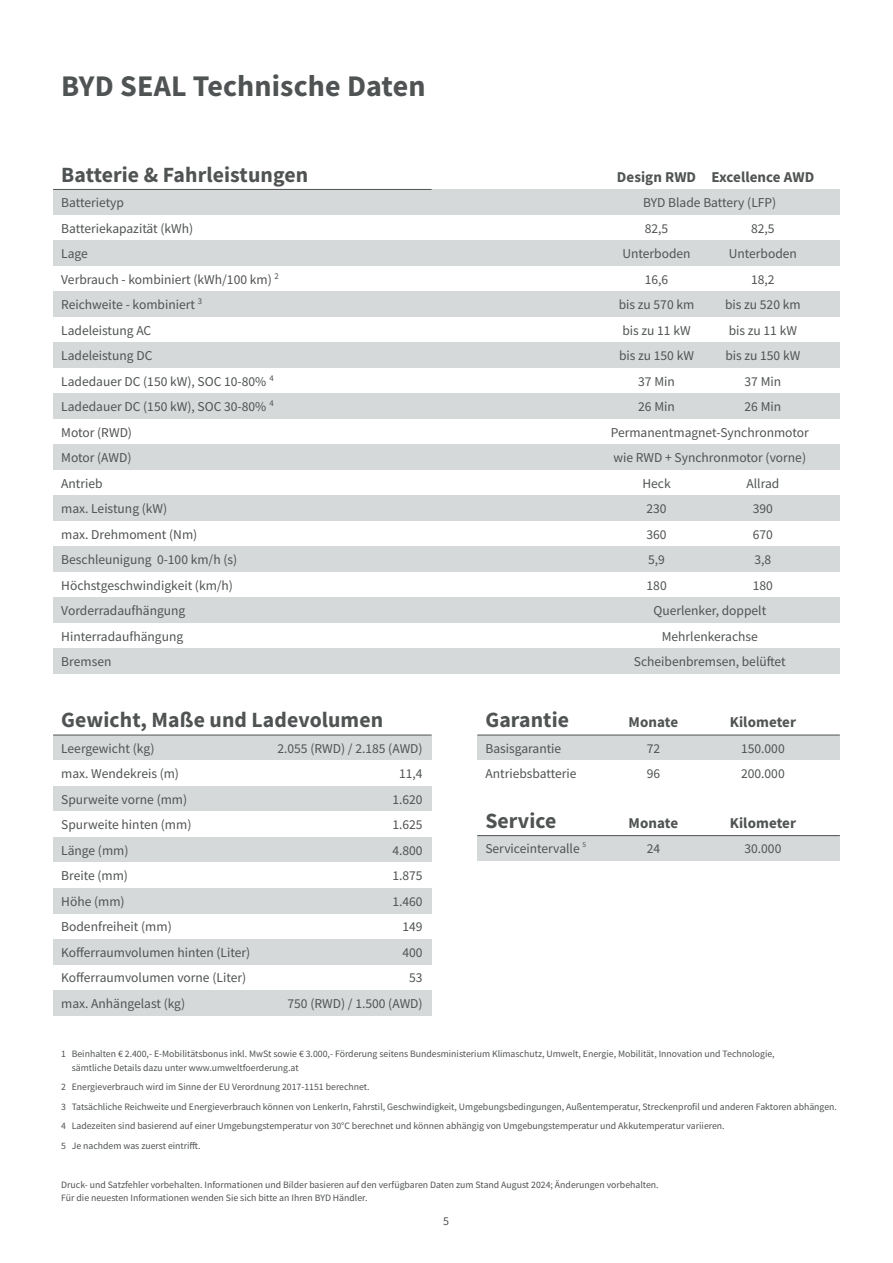
<style>
.page{position:relative;width:893px;height:1263px;background:#fff}
.page>*{position:absolute;margin:0;border:0;box-sizing:border-box;transform-origin:0 0}
.t1{font:700 30px "Source Sans Pro";letter-spacing:.005em;color:#505353}
.t2{font:700 21.75px "Source Sans Pro";letter-spacing:.005em;color:#505353}
.t3{font:700 15px "Source Sans Pro";letter-spacing:.005em;color:#505353}
.t4{font:13.5px "Source Sans Pro";color:#505353}
.t5{font:12px "Source Sans Pro";color:#505353}
.t6{font:9.75px/19.5px "Source Sans Pro";color:#505353}
</style>
<div class="page">
<div style="left:53px;top:735px;width:379px;height:25px;background:#d6d9da"></div>
<div style="left:53px;top:786px;width:379px;height:25px;background:#d6d9da"></div>
<div style="left:53px;top:837px;width:379px;height:26px;background:#d6d9da"></div>
<div style="left:53px;top:888px;width:379px;height:26px;background:#d6d9da"></div>
<div style="left:53px;top:939px;width:379px;height:26px;background:#d6d9da"></div>
<div style="left:53px;top:990px;width:379px;height:26px;background:#d6d9da"></div>
<div style="left:53px;top:189px;width:787px;height:26px;background:#d6d9da"></div>
<div style="left:53px;top:240px;width:787px;height:26px;background:#d6d9da"></div>
<div style="left:53px;top:291px;width:787px;height:26px;background:#d6d9da"></div>
<div style="left:53px;top:342px;width:787px;height:26px;background:#d6d9da"></div>
<div style="left:53px;top:394px;width:787px;height:25px;background:#d6d9da"></div>
<div style="left:53px;top:445px;width:787px;height:25px;background:#d6d9da"></div>
<div style="left:53px;top:496px;width:787px;height:25px;background:#d6d9da"></div>
<div style="left:53px;top:547px;width:787px;height:25px;background:#d6d9da"></div>
<div style="left:53px;top:598px;width:787px;height:25px;background:#d6d9da"></div>
<div style="left:53px;top:649px;width:787px;height:25px;background:#d6d9da"></div>
<hr style="left:53px;top:189px;width:379px;height:1px;background:#505353">
<hr style="left:53px;top:735px;width:379px;height:1px;background:#505353">
<div style="left:477px;top:735px;width:363px;height:25px;background:#d6d9da"></div>
<hr style="left:477px;top:735px;width:363px;height:1px;background:#505353">
<div style="left:477px;top:836px;width:363px;height:25px;background:#d6d9da"></div>
<hr style="left:477px;top:835px;width:363px;height:1px;background:#505353">
<h1 class="t1" style="left:61px;top:65px;width:366px">BYD SEAL Technische Daten</h1>
<h2 class="t2" style="left:61px;top:160px;width:248px">Batterie &amp; Fahrleistungen</h2>
<p class="t3" style="left:617px;top:167px;width:199px">Design RWD Excellence AWD</p>
<p class="t4" style="left:61px;top:194px;width:64px">Batterietyp</p>
<p class="t4" style="left:643px;top:194px;width:135px">BYD Blade Battery (LFP)</p>
<p class="t4" style="left:61px;top:220px;width:134px">Batteriekapazität (kWh)</p>
<p class="t4" style="left:645px;top:220px;width:25px">82,5</p>
<p class="t4" style="left:751px;top:220px;width:25px">82,5</p>
<p class="t4" style="left:61px;top:245px;width:28px">Lage</p>
<p class="t4" style="left:622px;top:245px;width:70px">Unterboden</p>
<p class="t4" style="left:729px;top:245px;width:70px">Unterboden</p>
<p class="t4" style="left:61px;top:271px;width:219px">Verbrauch - kombiniert (kWh/100 km) <sup>2</sup></p>
<p class="t4" style="left:645px;top:271px;width:25px">16,6</p>
<p class="t4" style="left:751px;top:271px;width:25px">18,2</p>
<p class="t4" style="left:61px;top:296px;width:142px">Reichweite - kombiniert <sup>3</sup></p>
<p class="t4" style="left:619px;top:296px;width:77px">bis zu 570 km</p>
<p class="t4" style="left:725px;top:296px;width:77px">bis zu 520 km</p>
<p class="t4" style="left:61px;top:322px;width:92px">Ladeleistung AC</p>
<p class="t4" style="left:622px;top:322px;width:70px">bis zu 11 kW</p>
<p class="t4" style="left:729px;top:322px;width:70px">bis zu 11 kW</p>
<p class="t4" style="left:61px;top:347px;width:93px">Ladeleistung DC</p>
<p class="t4" style="left:619px;top:347px;width:76px">bis zu 150 kW</p>
<p class="t4" style="left:725px;top:347px;width:76px">bis zu 150 kW</p>
<p class="t4" style="left:61px;top:373px;width:214px">Ladedauer DC (150 kW), SOC 10-80% <sup>4</sup></p>
<p class="t4" style="left:638px;top:373px;width:38px">37 Min</p>
<p class="t4" style="left:744px;top:373px;width:38px">37 Min</p>
<p class="t4" style="left:61px;top:398px;width:214px">Ladedauer DC (150 kW), SOC 30-80% <sup>4</sup></p>
<p class="t4" style="left:638px;top:398px;width:38px">26 Min</p>
<p class="t4" style="left:744px;top:398px;width:38px">26 Min</p>
<p class="t4" style="left:61px;top:424px;width:72px">Motor (RWD)</p>
<p class="t4" style="left:611px;top:424px;width:199px">Permanentmagnet-Synchronmotor</p>
<p class="t4" style="left:61px;top:449px;width:72px">Motor (AWD)</p>
<p class="t4" style="left:613px;top:449px;width:194px">wie RWD + Synchronmotor (vorne)</p>
<p class="t4" style="left:61px;top:475px;width:43px">Antrieb</p>
<p class="t4" style="left:642px;top:475px;width:30px">Heck</p>
<p class="t4" style="left:746px;top:475px;width:34px">Allrad</p>
<p class="t4" style="left:61px;top:500px;width:108px">max. Leistung (kW)</p>
<p class="t4" style="left:646px;top:500px;width:22px">230</p>
<p class="t4" style="left:753px;top:500px;width:22px">390</p>
<p class="t4" style="left:61px;top:526px;width:138px">max. Drehmoment (Nm)</p>
<p class="t4" style="left:646px;top:526px;width:22px">360</p>
<p class="t4" style="left:753px;top:526px;width:22px">670</p>
<p class="t4" style="left:61px;top:551px;width:177px">Beschleunigung 0-100 km/h (s)</p>
<p class="t4" style="left:648px;top:551px;width:18px">5,9</p>
<p class="t4" style="left:754px;top:551px;width:18px">3,8</p>
<p class="t4" style="left:61px;top:577px;width:173px">Höchstgeschwindigkeit (km/h)</p>
<p class="t4" style="left:647px;top:577px;width:22px">180</p>
<p class="t4" style="left:753px;top:577px;width:22px">180</p>
<p class="t4" style="left:61px;top:602px;width:126px">Vorderradaufhängung</p>
<p class="t4" style="left:653px;top:602px;width:114px">Querlenker, doppelt</p>
<p class="t4" style="left:61px;top:628px;width:123px">Hinterradaufhängung</p>
<p class="t4" style="left:662px;top:628px;width:98px">Mehrlenkerachse</p>
<p class="t4" style="left:61px;top:653px;width:52px">Bremsen</p>
<p class="t4" style="left:634px;top:653px;width:153px">Scheibenbremsen, belüftet</p>
<h2 class="t2" style="left:61px;top:705px;width:323px">Gewicht, Maße und Ladevolumen</h2>
<p class="t4" style="left:61px;top:740px;width:95px">Leergewicht (kg)</p>
<p class="t4" style="left:277px;top:740px;width:147px">2.055 (RWD) / 2.185 (AWD)</p>
<p class="t4" style="left:61px;top:765px;width:119px">max. Wendekreis (m)</p>
<p class="t4" style="left:399px;top:765px;width:25px">11,4</p>
<p class="t4" style="left:61px;top:791px;width:128px">Spurweite vorne (mm)</p>
<p class="t4" style="left:392px;top:791px;width:32px">1.620</p>
<p class="t4" style="left:61px;top:816px;width:132px">Spurweite hinten (mm)</p>
<p class="t4" style="left:392px;top:816px;width:32px">1.625</p>
<p class="t4" style="left:61px;top:842px;width:69px">Länge (mm)</p>
<p class="t4" style="left:392px;top:842px;width:32px">4.800</p>
<p class="t4" style="left:61px;top:867px;width:68px">Breite (mm)</p>
<p class="t4" style="left:392px;top:867px;width:32px">1.875</p>
<p class="t4" style="left:61px;top:893px;width:65px">Höhe (mm)</p>
<p class="t4" style="left:392px;top:893px;width:32px">1.460</p>
<p class="t4" style="left:61px;top:918px;width:112px">Bodenfreiheit (mm)</p>
<p class="t4" style="left:403px;top:918px;width:22px">149</p>
<p class="t4" style="left:61px;top:944px;width:191px">Kofferraumvolumen hinten (Liter)</p>
<p class="t4" style="left:403px;top:944px;width:22px">400</p>
<p class="t4" style="left:61px;top:969px;width:186px">Kofferraumvolumen vorne (Liter)</p>
<p class="t4" style="left:409px;top:969px;width:15px">53</p>
<p class="t4" style="left:61px;top:995px;width:126px">max. Anhängelast (kg)</p>
<p class="t4" style="left:288px;top:995px;width:137px">750 (RWD) / 1.500 (AWD)</p>
<h2 class="t2" style="left:485px;top:705px;width:85px">Garantie</h2>
<p class="t3" style="left:629px;top:712px;width:51px">Monate</p>
<p class="t3" style="left:730px;top:712px;width:68px">Kilometer</p>
<p class="t4" style="left:485px;top:740px;width:77px">Basisgarantie</p>
<p class="t4" style="left:647px;top:740px;width:15px">72</p>
<p class="t4" style="left:741px;top:740px;width:45px">150.000</p>
<p class="t4" style="left:485px;top:765px;width:93px">Antriebsbatterie</p>
<p class="t4" style="left:647px;top:765px;width:15px">96</p>
<p class="t4" style="left:741px;top:765px;width:45px">200.000</p>
<h2 class="t2" style="left:485px;top:806px;width:73px">Service</h2>
<p class="t3" style="left:629px;top:813px;width:51px">Monate</p>
<p class="t3" style="left:730px;top:813px;width:68px">Kilometer</p>
<p class="t4" style="left:485px;top:840px;width:102px">Serviceintervalle <sup>5</sup></p>
<p class="t4" style="left:647px;top:840px;width:15px">24</p>
<p class="t4" style="left:744px;top:840px;width:38px">30.000</p>
<p class="t6" style="left:72px;top:1047px;width:704px;line-height:13.5px;text-indent:-11px">1 Beinhalten € 2.400,- E-Mobilitätsbonus inkl. MwSt sowie € 3.000,- Förderung seitens Bundesministerium Klimaschutz, Umwelt, Energie, Mobilität, Innovation und Technologie, sämtliche Details dazu unter www.umweltfoerderung.at</p>
<p class="t6" style="left:61px;top:1077px;width:777px">2 Energieverbrauch wird im Sinne der EU Verordnung 2017-1151 berechnet.<br>3 Tatsächliche Reichweite und Energieverbrauch können von LenkerIn, Fahrstil, Geschwindigkeit, Umgebungsbedingungen, Außentemperatur, Streckenprofil und anderen Faktoren abhängen.<br>4 Ladezeiten sind basierend auf einer Umgebungstemperatur von 30°C berechnet und können abhängig von Umgebungstemperatur und Akkutemperatur variieren.<br>5 Je nachdem was zuerst eintrifft.</p>
<p class="t6" style="left:61px;top:1178px;width:599px;line-height:13.5px">Druck- und Satzfehler vorbehalten. Informationen und Bilder basieren auf den verfügbaren Daten zum Stand August 2024; Änderungen vorbehalten.<br>Für die neuesten Informationen wenden Sie sich bitte an Ihren BYD Händler.</p>
<p class="t5" style="left:443px;top:1213px;width:7px">5</p>
</div>
